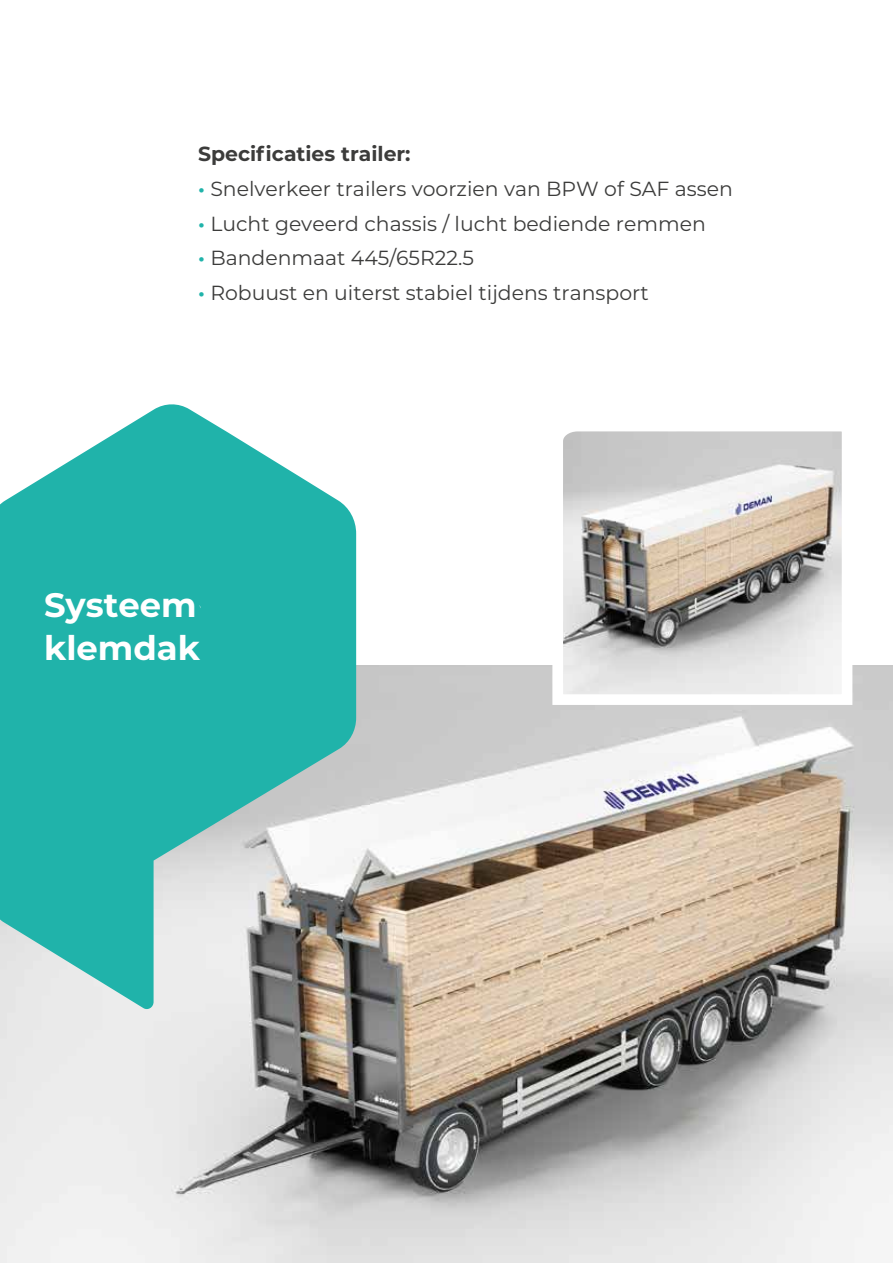
<style>
.page{position:relative;width:893px;height:1263px;background:#fff}
.page>*{position:absolute;margin:0;border:0;box-sizing:border-box;transform-origin:0 0}
.t1{font:700 33.9px/42.5px "Montserrat";color:#fff}
.t2{font:20.4px "Montserrat";color:#3c3c3b}
.t3{font:700 20.4px "Montserrat";color:#3c3c3b}
.s1{font-weight:600;color:#20b3aa}
</style>
<div class="page">
<img style="left:0;top:665px;width:893px;height:598px">
<svg style="left:0;top:404px;width:356px;height:607px;background:#59beb7"></svg>
<svg style="left:547px;top:431px;width:311px;height:279px"></svg>
<p class="t3" style="left:198px;top:139px;width:214px">Specificaties trailer:</p>
<p class="t2" style="left:198px;top:175px;width:536px"><span class="s1">•</span> Snelverkeer trailers voorzien van BPW of SAF assen</p>
<p class="t2" style="left:198px;top:209px;width:509px"><span class="s1">•</span> Lucht geveerd chassis / lucht bediende remmen</p>
<p class="t2" style="left:198px;top:244px;width:277px"><span class="s1">•</span> Bandenmaat 445/65R22.5</p>
<p class="t2" style="left:198px;top:279px;width:452px"><span class="s1">•</span> Robuust en uiterst stabiel tijdens transport</p>
<h1 class="t1" style="left:44px;top:582px;width:158px">Systeem klemdak</h1>
</div>
